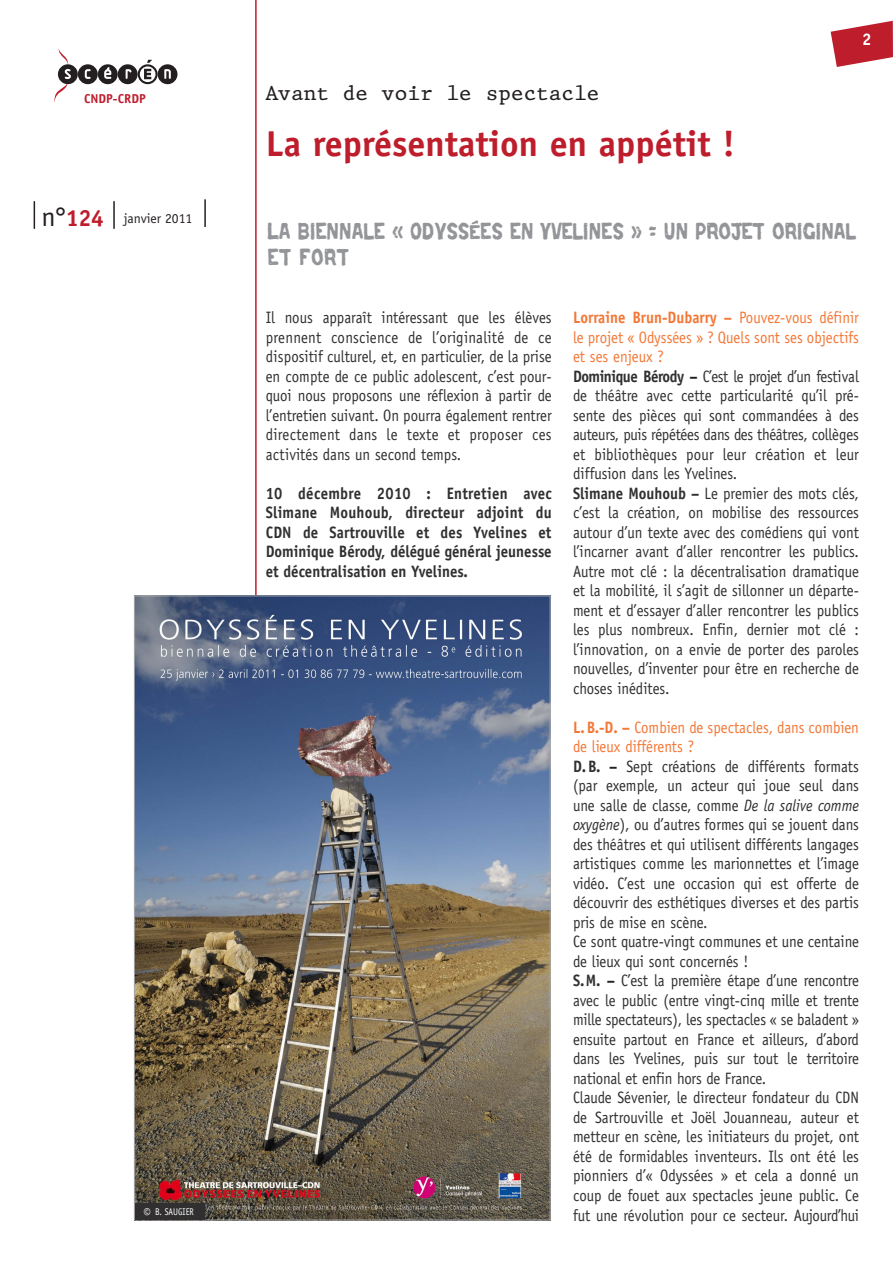
<style>
.page{position:relative;width:893px;height:1263px;background:#fff}
.page>*{position:absolute;margin:0;border:0;box-sizing:border-box;transform-origin:0 0}
.t1{font:700 36px "Officina Sans Std";color:#be1d2c}
.t2{font:21px/25.2px "Repent";color:#939598;scale:.8 1}
.t3{font:21px "King";color:#231f20}
.t4{font:700 16.8px "Officina Sans Std";color:#fff}
.t5{font:16.5px/19.5px "Officina Sans Std";color:#312f30;scale:.9 1}
.t6{font:700 16.5px/19.5px "Officina Sans Std";color:#312f30;text-align:justify;scale:.9 1}
.t7{font:700 15.75px "Officina Sans Std";color:#fff;scale:.85 1}
.t8{font:13.65px "Officina Sans Std";color:#231f20}
.t9{font:700 12.9px "Officina Sans Std";color:#be1d2c}
.t10{font:9.75px "Officina Sans Std";letter-spacing:.005em;color:#fff;scale:.85 1}
.s1{font-size:27.3px}
.s2{font-weight:700;font-size:23.4px;color:#be1d2c}
.s3{font-weight:700;color:#f37736}
.s4{color:#f37736}
.s5{font-weight:700}
.s6{font-weight:700;color:#231f20}
.s7{font-style:italic}
</style>
<div class="page">
<hr style="left:255px;top:0;width:2px;height:1220px;background:#be1d2c">
<hr style="left:204px;top:199px;width:2px;height:28px;background:#231f20">
<svg style="left:34px;top:201px;width:1px;height:28px"></svg>
<hr style="left:113px;top:201px;width:2px;height:28px;background:#231f20">
<svg style="left:54px;top:48px;width:123px;height:55px"></svg>
<svg style="left:831px;top:21px;width:62px;height:46px"></svg>
<img style="left:136px;top:597px;width:413px;height:621px">
<div style="left:135px;top:1203px;width:69px;height:16px;background:#312f30"></div>
<p class="t9" style="left:84px;top:90px;width:63px">CNDP-CRDP</p>
<p class="t8" style="left:42px;top:210px;width:152px"><span class="s1">n°</span><span class="s2">124</span> janvier 2011</p>
<p class="t3" style="left:266px;top:80px;width:335px">Avant de voir le spectacle</p>
<h1 class="t1" style="left:266px;top:121px;width:471px">La représentation en appétit !</h1>
<p class="t4" style="left:862px;top:29px;width:11px">2</p>
<p class="t2" style="left:268px;top:218px;width:737px">LA BIENNALE « ODYSSÉES EN YVELINES » : UN PROJET ORIGINAL<br>ET FORT</p>
<p class="t5" style="left:266px;top:308px;width:319px;text-align:justify">Il nous apparaît intéressant que les élèves prennent conscience de l’originalité de ce dispositif culturel, et, en particulier, de la prise en compte de ce public adolescent, c’est pour&shy;quoi nous proposons une réflexion à partir de l’entretien suivant. On pourra également rentrer directement dans le texte et proposer ces activités dans un second temps.</p>
<p class="t6" style="left:266px;top:483px;width:319px">10 décembre 2010 : Entretien avec Slimane Mouhoub, directeur adjoint du CDN de Sartrouville et des Yvelines et Dominique Bérody, délégué général jeunesse et décentralisation en Yvelines.</p>
<p class="t5" style="left:573px;top:308px;width:319px"><span class="s3">Lorraine Brun-Dubarry –</span> <span class="s4">Pouvez-vous définir le projet « Odyssées » ? Quels sont ses objectifs et ses enjeux ?<br></span><span class="s5">Dominique Bérody</span> <span class="s6">–</span> C’est le projet d’un festival de théâtre avec cette particularité qu’il pré&shy;sente des pièces qui sont commandées à des auteurs, puis répétées dans des théâtres, collèges et bibliothèques pour leur création et leur diffusion dans les Yvelines.<br><span class="s5">Slimane Mouhoub –</span> Le premier des mots clés, c’est la création, on mobilise des ressources autour d’un texte avec des comédiens qui vont l’incarner avant d’aller rencontrer les publics.<br>Autre mot clé : la décentralisation dramatique et la mobilité, il s’agit de sillonner un départe&shy;ment et d’essayer d’aller rencontrer les publics les plus nombreux. Enfin, dernier mot clé : l’innovation, on a envie de porter des paroles nouvelles, d’inventer pour être en recherche de choses inédites.</p>
<p class="t5" style="left:573px;top:717px;width:319px"><span class="s3">L.B.-D. –</span> <span class="s4">Combien de spectacles, dans combien de lieux différents ?<br></span><span class="s5">D.B.</span> <span class="s6">–</span> Sept créations de différents formats (par exemple, un acteur qui joue seul dans une salle de classe, comme <span class="s7">De la salive comme oxygène</span>), ou d’autres formes qui se jouent dans des théâtres et qui utilisent différents langages artistiques comme les marionnettes et l’image vidéo. C’est une occasion qui est offerte de découvrir des esthétiques diverses et des partis pris de mise en scène.<br>Ce sont quatre-vingt communes et une centaine de lieux qui sont concernés !<br><span class="s5">S.M.</span> <span class="s6">–</span> C’est la première étape d’une rencontre avec le public (entre vingt-cinq mille et trente mille spectateurs), les spectacles « se baladent » ensuite partout en France et ailleurs, d’abord dans les Yvelines, puis sur tout le territoire national et enfin hors de France.<br>Claude Sévenier, le directeur fondateur du CDN de Sartrouville et Joël Jouanneau, auteur et metteur en scène, les initiateurs du projet, ont été de formidables inventeurs. Ils ont été les pionniers d’« Odyssées » et cela a donné un coup de fouet aux spectacles jeune public. Ce</p>
<p class="t7" style="left:143px;top:1203px;width:10px">©</p>
<p class="t5" style="left:573px;top:1205px;width:319px">fut une révolution pour ce secteur. Aujourd’hui</p>
<p class="t10" style="left:155px;top:1206px;width:45px">b. Saugier</p>
</div>
